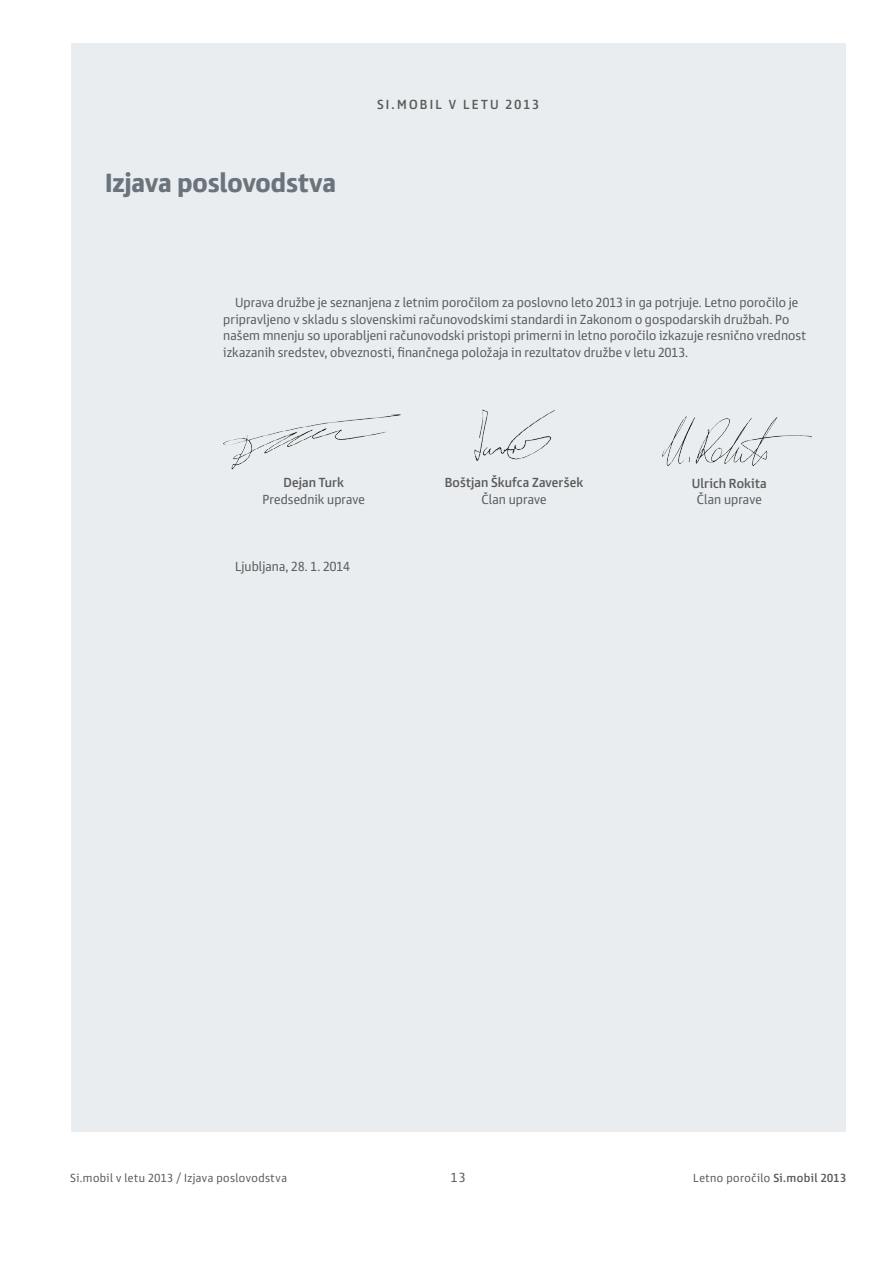
<style>
.page{position:relative;width:893px;height:1263px;background:#fff}
.page>*{position:absolute;margin:0;border:0;box-sizing:border-box;transform-origin:0 0}
.t1{font:700 27px "Simble";letter-spacing:-.01em;color:#6a747c}
.t2{font:13.5px/16.5px "Simble";letter-spacing:.005em;color:#5a5a5a}
.t3{font:500 13.5px "Simble";letter-spacing:.02em;color:#5a5a5a}
.t4{font:12px "Simble";letter-spacing:.04em;color:#5a5a5a}
.s1{font-weight:500}
</style>
<div class="page">
<div style="left:71px;top:44px;width:774px;height:1088px;background:#e9edf0"></div>
<img style="left:223px;top:410px;width:589px;height:60px">
<h1 class="t1" style="left:105px;top:161px;width:233px">Izjava poslovodstva</h1>
<p class="t3" style="left:377px;top:94px;width:30px">SI .MOBIL</p>
<p class="t3" style="left:449px;top:94px;width:92px">V LE TU 2013</p>
<p class="t2" style="left:223px;top:293px;width:584px;text-indent:12px">Uprava družbe je seznanjena z letnim poročilom za poslovno leto 2013 in ga potrjuje. Letno poročilo je pripravljeno v skladu s slovenskimi računovodskimi standardi in Zakonom o gospodarskih družbah. Po našem mnenju so uporabljeni računovodski pristopi primerni in letno poročilo izkazuje resnično vrednost izkazanih sredstev, obveznosti, finančnega položaja in rezultatov družbe v letu 2013.</p>
<p class="t3" style="left:284px;top:472px;width:62px">Dejan Turk</p>
<p class="t2" style="left:263px;top:490px;width:104px">Predsednik uprave</p>
<p class="t2" style="left:235px;top:557px;width:116px">Ljubljana, 28. 1. 2014</p>
<p class="t3" style="left:445px;top:472px;width:140px">Boštjan Škufca Zaveršek</p>
<p class="t2" style="left:481px;top:490px;width:66px">Član uprave</p>
<p class="t3" style="left:692px;top:472px;width:76px">Ulrich Rokita</p>
<p class="t2" style="left:697px;top:490px;width:66px">Član uprave</p>
<p class="t4" style="left:70px;top:1168px;width:218px">Si.mobil v letu 2013 / Izjava poslovodstva</p>
<p class="t2" style="left:451px;top:1168px;width:16px">13</p>
<p class="t4" style="left:693px;top:1168px;width:154px">Letno poročilo <span class="s1">Si.mobil 2013</span></p>
</div>
